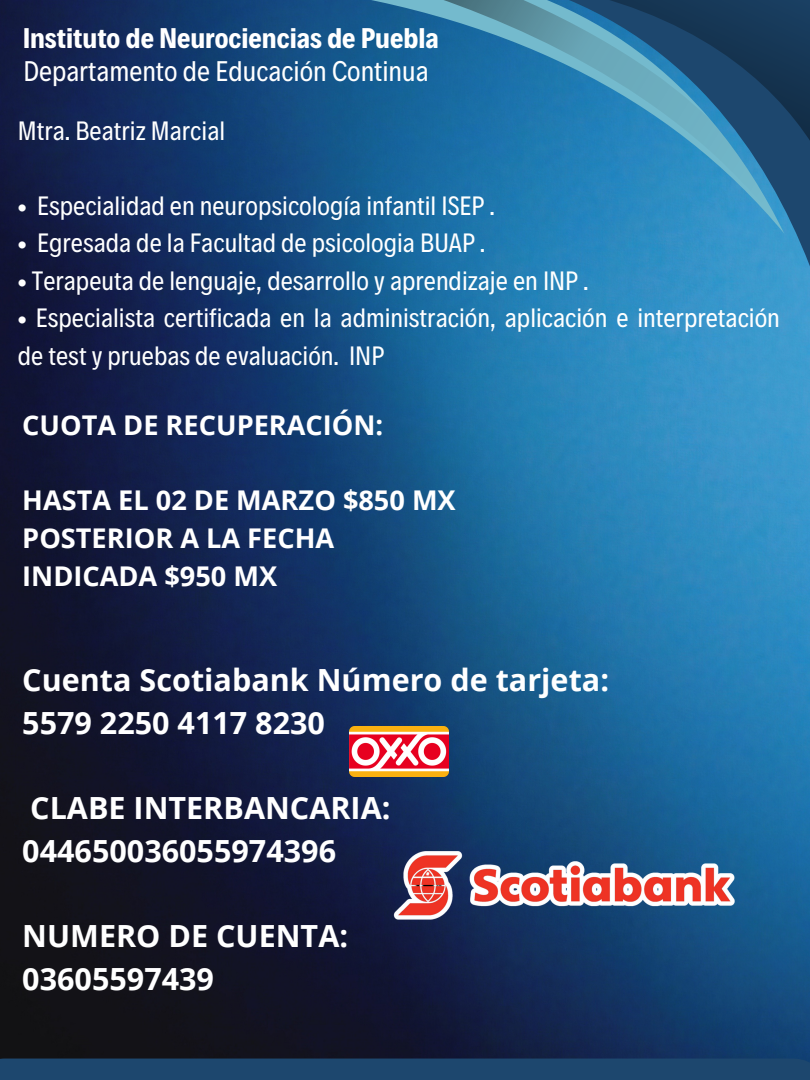
<style>
.page{position:relative;width:810px;height:1080px;background:#fff}
.page>*{position:absolute;margin:0;border:0;box-sizing:border-box;transform-origin:0 0}
.t1{font:700 30.56px "Open Sans";color:#fff}
.t2{font:700 28.75px "Decalotype";color:#fff}
.t3{font:28.75px "Decalotype";color:#fff}
.t4{font:700 27.19px "Open Sans";color:#fff}
.t5{font:26.88px/37.5px "Decalotype";color:#fff}
</style>
<div class="page">
<img style="left:0;top:0;width:810px;height:1059px">
<svg style="left:275px;top:0;width:120px;height:234px;background:#14568b"></svg>
<svg style="left:525px;top:234px;width:285px;height:238px;background:#3290c4"></svg>
<svg style="left:543px;top:0;width:267px;height:261px;background:#256a97"></svg>
<svg style="left:395px;top:0;width:389px;height:234px;background:#2b77a4"></svg>
<div style="left:0;top:1059px;width:810px;height:21px;background:#1d476e"></div>
<img style="left:371px;top:836px;width:388px;height:96px">
<img style="left:350px;top:726px;width:98px;height:51px">
<p class="t2" style="left:23px;top:19px;width:417px">Instituto de Neurociencias de Puebla</p>
<p class="t3" style="left:23px;top:52px;width:407px">Departamento de Educación Continua</p>
<p class="t5" style="left:18px;top:110px;width:209px">Mtra. Beatriz Marcial</p>
<p class="t5" style="left:18px;top:185px;width:478px">• Especialidad en neuropsicología infantil ISEP .</p>
<p class="t5" style="left:18px;top:223px;width:469px">• Egresada de la Facultad de psicologia BUAP .</p>
<p class="t5" style="left:18px;top:260px;width:572px">• Terapeuta de lenguaje, desarrollo y aprendizaje en INP .</p>
<p class="t5" style="left:18px;top:298px;width:764px">• Especialista certificada en la administración, aplicación e interpretación de test y pruebas de evaluación. INP</p>
<p class="t4" style="left:22px;top:405px;width:363px">CUOTA DE RECUPERACIÓN:</p>
<p class="t4" style="left:22px;top:481px;width:435px">HASTA EL 02 DE MARZO $850 MX</p>
<p class="t4" style="left:22px;top:519px;width:313px">POSTERIOR A LA FECHA</p>
<p class="t4" style="left:22px;top:557px;width:256px">INDICADA $950 MX</p>
<p class="t1" style="left:22px;top:659px;width:588px">Cuenta Scotiabank Número de tarjeta:</p>
<p class="t1" style="left:22px;top:701px;width:304px">5579 2250 4117 8230</p>
<p class="t1" style="left:30px;top:787px;width:362px">CLABE INTERBANCARIA:</p>
<p class="t1" style="left:22px;top:829px;width:315px">044650036055974396</p>
<p class="t1" style="left:22px;top:915px;width:327px">NUMERO DE CUENTA:</p>
<p class="t1" style="left:22px;top:957px;width:193px">03605597439</p>
</div>
